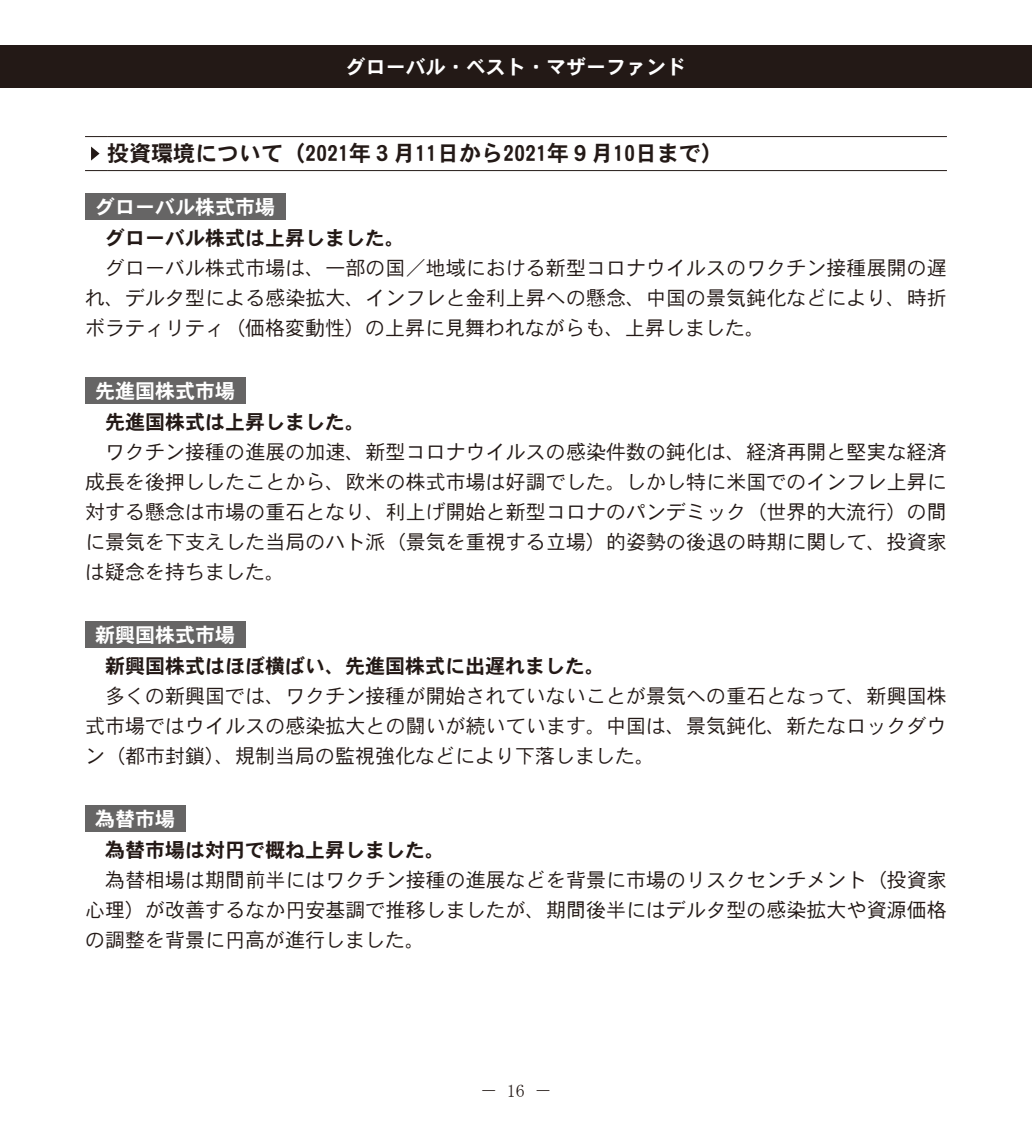
<style>
.page{position:relative;width:1032px;height:1134px;background:#fff}
.page>*{position:absolute;margin:0;border:0;box-sizing:border-box;transform-origin:0 0}
.t1{font:22px "DFHS Gothic W7 WIN RKSJ H";color:#231916}
.t2{font:20px/30px "DFHS Gothic W3 WIN RKSJ H";color:#231916;text-align:justify}
.t3{font:20px "DFHS Gothic W7 WIN RKSJ H";color:#231916}
.t4{font:20px "DFHS Gothic W7 WIN RKSJ H";color:#fff}
.t5{font:18px "MS Mincho";color:#231916}
</style>
<div class="page">
<div style="left:0;top:45px;width:1032px;height:43px;background:#231916"></div>
<svg style="left:85px;top:136px;width:22px;height:1px"></svg>
<hr style="left:107px;top:136px;width:840px;height:1px;background:#231916">
<svg style="left:85px;top:170px;width:22px;height:1px"></svg>
<hr style="left:107px;top:170px;width:840px;height:1px;background:#231916">
<svg style="left:91px;top:147px;width:9px;height:14px"></svg>
<div style="left:85px;top:194px;width:200px;height:26px;background:#666565"></div>
<div style="left:85px;top:378px;width:160px;height:26px;background:#666565"></div>
<div style="left:85px;top:622px;width:160px;height:26px;background:#666565"></div>
<div style="left:85px;top:806px;width:100px;height:26px;background:#666565"></div>
<p class="t4" style="left:346px;top:57px;width:341px">グローバル・ベスト・マザーファンド</p>
<p class="t1" style="left:107px;top:143px;width:618px">投資環境について（2021年３月11日から2021年９月10日まで）</p>
<p class="t4" style="left:95px;top:197px;width:181px">グローバル株式市場</p>
<p class="t3" style="left:105px;top:228px;width:301px">グローバル株式は上昇しました。</p>
<p class="t2" style="left:85px;top:253px;width:863px;text-indent:20px">グローバル株式市場は、一部の国／地域における新型コロナウイルスのワクチン接種展開の遅れ、デルタ型による感染拡大、インフレと金利上昇への懸念、中国の景気鈍化などにより、時折ボラティリティ（価格変動性）の上昇に見舞われながらも、上昇しました。</p>
<p class="t4" style="left:95px;top:381px;width:142px">先進国株式市場</p>
<p class="t3" style="left:105px;top:412px;width:261px">先進国株式は上昇しました。</p>
<p class="t2" style="left:85px;top:437px;width:863px;text-indent:20px">ワクチン接種の進展の加速、新型コロナウイルスの感染件数の鈍化は、経済再開と堅実な経済成長を後押ししたことから、欧米の株式市場は好調でした。しかし特に米国でのインフレ上昇に対する懸念は市場の重石となり、利上げ開始と新型コロナのパンデミック（世界的大流行）の間に景気を下支えした当局のハト派（景気を重視する立場）的姿勢の後退の時期に関して、投資家は疑念を持ちました。</p>
<p class="t4" style="left:95px;top:625px;width:142px">新興国株式市場</p>
<p class="t3" style="left:105px;top:656px;width:502px">新興国株式はほぼ横ばい、先進国株式に出遅れました。</p>
<p class="t2" style="left:85px;top:681px;width:863px;text-indent:20px">多くの新興国では、ワクチン接種が開始されていないことが景気への重石となって、新興国株式市場ではウイルスの感染拡大との闘いが続いています。中国は、景気鈍化、新たなロックダウン（都市封鎖）、規制当局の監視強化などにより下落しました。</p>
<p class="t4" style="left:95px;top:809px;width:81px">為替市場</p>
<p class="t3" style="left:105px;top:840px;width:341px">為替市場は対円で概ね上昇しました。</p>
<p class="t2" style="left:85px;top:865px;width:863px;text-indent:20px">為替相場は期間前半にはワクチン接種の進展などを背景に市場のリスクセンチメント（投資家心理）が改善するなか円安基調で推移しましたが、期間後半にはデルタ型の感染拡大や資源価格の調整を背景に円高が進行しました。</p>
<p class="t5" style="left:507px;top:1081px;width:20px">16</p>
<p class="t5" style="left:480px;top:1081px;width:74px">－　　－</p>
</div>
